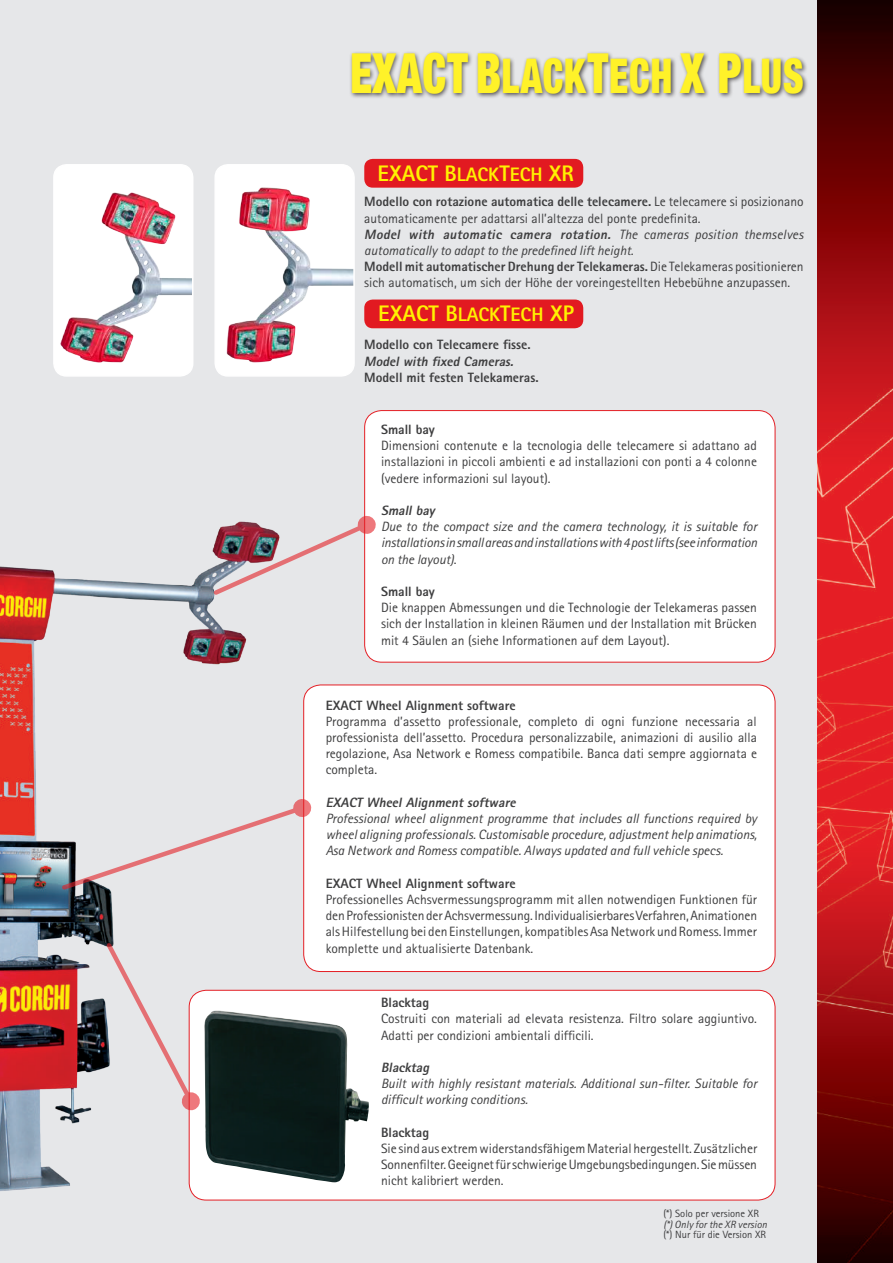
<style>
.page{position:relative;width:893px;height:1263px;background:#fff}
.page>*{position:absolute;margin:0;border:0;box-sizing:border-box;transform-origin:0 0}
.t1{font:900 condensed 48px "Helvetica Neue LT Std";letter-spacing:.02em;color:#fff229;scale:.8 1}
.t2{font:800 22.5px "Rotis Sans Serif Std";color:#fff101}
.t3{font:13.5px/16.2px "Rotis Sans Serif Std";color:#3e3e3f;text-align:justify}
.t4{font:italic 13.5px/16.2px "Rotis Sans Serif Std";color:#3e3e3f;text-align:justify}
.t5{font:800 13.5px "Rotis Sans Serif Std";color:#3e3e3f}
.t6{font:italic 800 13.5px "Rotis Sans Serif Std";color:#3e3e3f}
.t7{font:10.5px "Rotis Sans Serif Std";color:#3e3e3f}
.t8{font:italic 10.5px "Rotis Sans Serif Std";color:#3e3e3f}
.s1{font-size:55.5px}
.s2{font-size:19.5px}
.s3{font-weight:800}
.s4{font-weight:800;font-style:italic}
.s5{font-style:italic}
.s6{font-style:normal}
</style>
<div class="page">
<div style="left:0;top:0;width:817px;height:1263px;background:#e6e7e9"></div>
<img style="left:818px;top:0;width:75px;height:1263px">
<div style="left:349px;top:50px;width:460px;height:49px;background:#231f20;opacity:.75"></div>
<div style="left:189px;top:990px;width:586px;height:210px;background:#fff;border-radius:17px"></div>
<div style="left:304px;top:685px;width:471px;height:286px;background:#fff;border-radius:17px"></div>
<div style="left:365px;top:411px;width:410px;height:251px;background:#fff;border-radius:17px"></div>
<div style="left:364px;top:410px;width:411px;height:252px;border:1px solid #e41f25;border-radius:17px"></div>
<img style="left:0;top:566px;width:304px;height:635px">
<svg style="left:104px;top:939px;width:97px;height:172px"></svg>
<img style="left:204px;top:1010px;width:165px;height:172px">
<div style="left:54px;top:165px;width:139px;height:211px;background:#fff;border-radius:13px"></div>
<img style="left:56px;top:192px;width:137px;height:182px">
<div style="left:53px;top:164px;width:140px;height:213px;border:2px solid #fff;border-radius:13px"></div>
<div style="left:215px;top:165px;width:139px;height:211px;background:#fff;border-radius:13px"></div>
<img style="left:226px;top:187px;width:126px;height:176px">
<div style="left:214px;top:164px;width:141px;height:213px;border:2px solid #fff;border-radius:13px"></div>
<div style="left:364px;top:159px;width:219px;height:29px;background:#e21a21;border-radius:9px"></div>
<div style="left:364px;top:299px;width:219px;height:29px;background:#e21a21;border-radius:9px"></div>
<svg style="left:210px;top:515px;width:166px;height:82px"></svg>
<svg style="left:59px;top:798px;width:253px;height:94px"></svg>
<h1 class="t1" style="left:350px;top:46px;width:568px"><span class="s1">EXACT B</span>LACK<span class="s1">T</span>ECH <span class="s1">X P</span>LUS</h1>
<h2 class="t2" style="left:377px;top:159px;width:198px">EXACT B<span class="s2">LACK</span>T<span class="s2">ECH</span> XR</h2>
<p class="t3" style="left:364px;top:194px;width:441px;text-align:left"><span class="s3">Modello con rotazione automatica delle telecamere.</span> Le telecamere si posizionano automaticamente per adattarsi all’altezza del ponte predefinita.<br><span class="s4">Model with automatic camera rotation.</span> <span class="s5">Th e ca m e ras p osi tio n th e mse lves automatically to adapt to the predefined lift height.<br></span><span class="s3">Modell mit automatischer Drehung der Telekameras.</span> Die Telekameras positionieren sich automatisch, um sich der Höhe der voreingestellten Hebebühne anzupassen.</p>
<h2 class="t2" style="left:378px;top:299px;width:197px">EXACT B<span class="s2">LACK</span>T<span class="s2">ECH</span> XP</h2>
<p class="t5" style="left:364px;top:336px;width:168px">Modello con Telecamere fisse.</p>
<p class="t6" style="left:364px;top:352px;width:154px">Model with fixed Cameras.</p>
<p class="t5" style="left:364px;top:369px;width:176px">Modell mit festen Telekameras.</p>
<p class="t5" style="left:381px;top:421px;width:55px">Small bay</p>
<p class="t3" style="left:381px;top:437px;width:377px">Dimensioni contenute e la tecnologia delle telecamere si adattano ad installazioni in piccoli ambienti e ad installazioni con ponti a 4 colonne (vedere informazioni sul layout).</p>
<p class="t6" style="left:381px;top:502px;width:58px">Small bay</p>
<p class="t4" style="left:381px;top:519px;width:378px">Due to the compact size and the camera technology, it is suitable for installations in small areas and installations with 4 post lifts (see information on the layout)<span class="s6">.</span></p>
<p class="t5" style="left:381px;top:583px;width:55px">Small bay</p>
<p class="t3" style="left:381px;top:599px;width:378px">Die knappen Abmessungen und die Technologie der Telekameras passen sich der Installation in kleinen Räumen und der Installation mit Brücken mit 4 Säulen an (siehe Informationen auf dem Layout).</p>
<p class="t5" style="left:326px;top:696px;width:191px">EXACT Wheel Alignment software</p>
<p class="t3" style="left:326px;top:713px;width:433px">Programma d’assetto professionale, completo di ogni funzione necessaria al professionista dell’assetto. Procedura personalizzabile, animazioni di ausilio alla regolazione, Asa Network e Romess compatibile. Banca dati sempre aggiornata e completa.</p>
<p class="t6" style="left:326px;top:793px;width:194px">EXACT Wheel Alignment software</p>
<p class="t4" style="left:326px;top:810px;width:433px">Professional wheel alignment programme that includes all functions required by wheel aligning professionals. Customisable procedure, adjustment help animations, Asa Network and Romess compatible. Always updated and full vehicle specs.</p>
<p class="t5" style="left:326px;top:874px;width:191px">EXACT Wheel Alignment software</p>
<p class="t3" style="left:326px;top:891px;width:433px">Professionelles Achsvermessungsprogramm mit allen notwendigen Funktionen für den Professionisten der Achsvermessung. Individualisierbares Verfahren, Animationen als Hilfestellung bei den Einstellungen, kompatibles Asa Network und Romess. Immer komplette und aktualisierte Datenbank.</p>
<p class="t5" style="left:381px;top:994px;width:50px">Blacktag</p>
<p class="t3" style="left:381px;top:1011px;width:377px">Costruiti con materiali ad elevata resistenza. Filtro solare aggiuntivo.<br>Adatti per condizioni ambientali difficili.</p>
<p class="t6" style="left:381px;top:1059px;width:53px">Blacktag</p>
<p class="t4" style="left:381px;top:1076px;width:377px">Built with highly resistant materials. Additional sun-filter. Suitable for difficult working conditions.</p>
<p class="t5" style="left:381px;top:1124px;width:50px">Blacktag</p>
<p class="t3" style="left:381px;top:1140px;width:378px">Sie sind aus extrem widerstandsfähigem Material hergestellt. Zusätzlicher Sonnenfilter. Geeignet für schwierige Umgebungsbedingungen. Sie müssen nicht kalibriert werden.</p>
<p class="t7" style="left:663px;top:1207px;width:97px">(*) Solo per versione XR</p>
<p class="t8" style="left:663px;top:1218px;width:105px">(*) Only for the XR version</p>
<p class="t7" style="left:663px;top:1228px;width:104px">(*) Nur für die Version XR</p>
</div>
